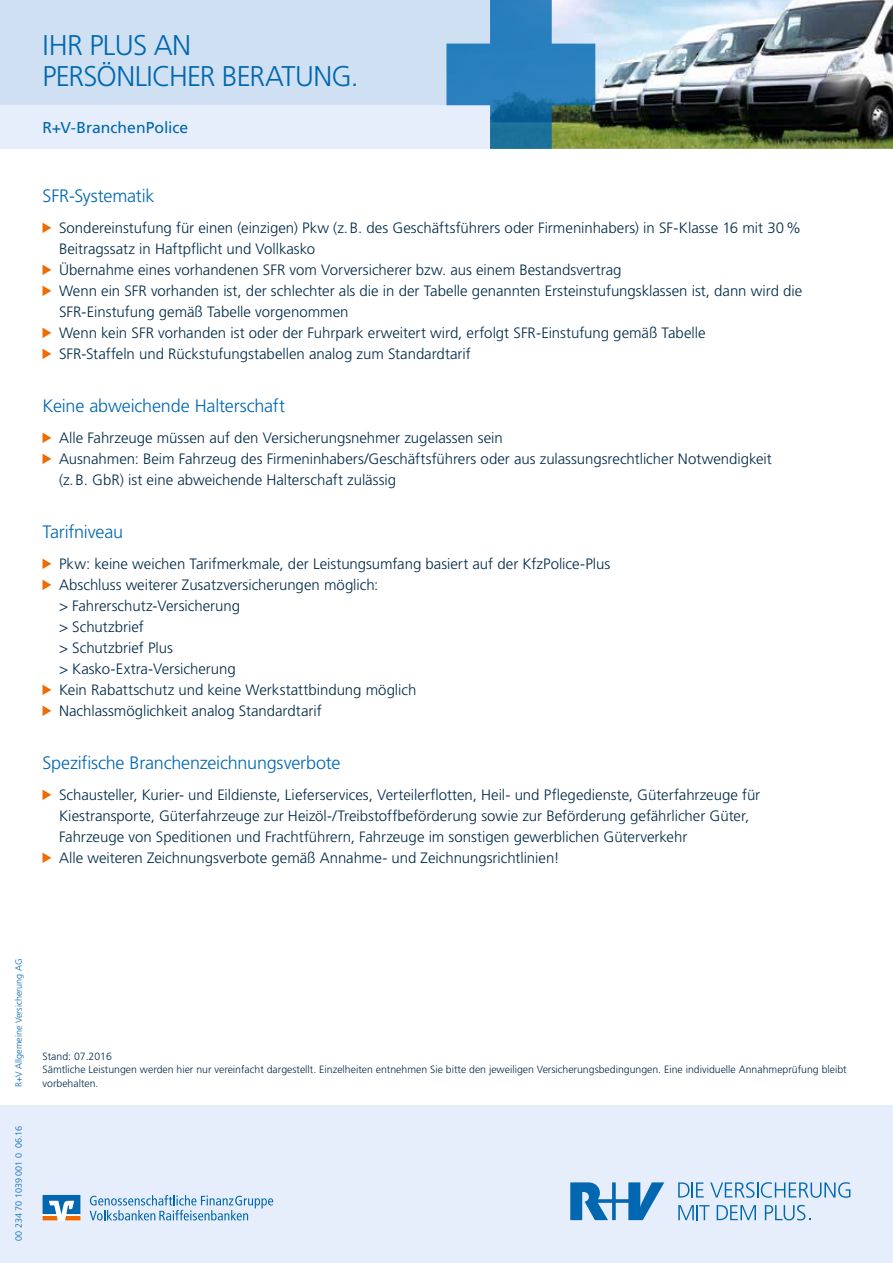
<style>
.page{position:relative;width:893px;height:1263px;background:#fff}
.page>*{position:absolute;margin:0;border:0;box-sizing:border-box;transform-origin:0 0}
.t1{font:300 28.5px/31.5px "Frutiger LT Std";letter-spacing:-.025em;color:#0067b0}
.t2{font:300 18px "Frutiger";letter-spacing:-.01em;color:#0067b0}
.t3{font:15.75px "Frutiger LT Std";color:#0067b0}
.t4{font:300 15px/21px "Frutiger LT";color:#002a47}
.t5{font:300 10.5px/13.5px "Frutiger LT";color:#002a47}
.t6{font:300 9px "Frutiger";color:#0067b0}
</style>
<div class="page">
<div style="left:0;top:1106px;width:893px;height:157px;background:#e7eefb"></div>
<svg style="left:43px;top:223px;width:8px;height:10px"></svg>
<svg style="left:43px;top:265px;width:8px;height:10px"></svg>
<svg style="left:43px;top:286px;width:8px;height:10px"></svg>
<svg style="left:43px;top:328px;width:8px;height:10px"></svg>
<svg style="left:43px;top:349px;width:8px;height:10px"></svg>
<svg style="left:43px;top:433px;width:8px;height:10px"></svg>
<svg style="left:43px;top:454px;width:8px;height:10px"></svg>
<svg style="left:43px;top:559px;width:8px;height:10px"></svg>
<svg style="left:43px;top:580px;width:8px;height:10px"></svg>
<svg style="left:43px;top:685px;width:8px;height:10px"></svg>
<svg style="left:43px;top:706px;width:8px;height:10px"></svg>
<svg style="left:43px;top:790px;width:8px;height:10px"></svg>
<svg style="left:43px;top:853px;width:8px;height:10px"></svg>
<div style="left:0;top:0;width:893px;height:149px;background:#e7eefb"></div>
<div style="left:0;top:0;width:893px;height:105px;background:#d0e0f3"></div>
<img style="left:595px;top:0;width:298px;height:149px">
<svg style="left:446px;top:0;width:149px;height:149px"></svg>
<svg style="left:90px;top:1195px;width:183px;height:25px"></svg>
<svg style="left:43px;top:1195px;width:37px;height:25px"></svg>
<svg style="left:678px;top:1182px;width:26px;height:15px"></svg>
<svg style="left:710px;top:1182px;width:140px;height:16px"></svg>
<svg style="left:678px;top:1205px;width:32px;height:15px"></svg>
<svg style="left:717px;top:1205px;width:39px;height:15px"></svg>
<svg style="left:570px;top:1182px;width:94px;height:38px"></svg>
<svg style="left:765px;top:1205px;width:45px;height:15px"></svg>
<h1 class="t1" style="left:43px;top:29px;width:318px">IHR PLUS AN<br>PERSÖNLICHER BERATUNG.</h1>
<p class="t3" style="left:43px;top:118px;width:147px">R+V-BranchenPolice</p>
<p class="t2" style="left:43px;top:185px;width:113px">SFR-Systematik</p>
<p class="t4" style="left:59px;top:218px;width:745px">Sondereinstufung für einen (einzigen) Pkw (z.B. des Geschäftsführers oder Firmeninhabers) in SF-Klasse 16 mit 30% Beitragssatz in Haftpflicht und Vollkasko<br>Übernahme eines vorhandenen SFR vom Vorversicherer bzw. aus einem Bestandsvertrag<br>Wenn ein SFR vorhanden ist, der schlechter als die in der Tabelle genannten Ersteinstufungsklassen ist, dann wird die SFR-Einstufung gemäß Tabelle vorgenommen<br>Wenn kein SFR vorhanden ist oder der Fuhrpark erweitert wird, erfolgt SFR-Einstufung gemäß Tabelle<br>SFR-Staffeln und Rückstufungstabellen analog zum Standardtarif</p>
<p class="t2" style="left:43px;top:395px;width:244px">Keine abweichende Halterschaft</p>
<p class="t4" style="left:59px;top:428px;width:714px">Alle Fahrzeuge müssen auf den Versicherungsnehmer zugelassen sein<br>Ausnahmen: Beim Fahrzeug des Firmeninhabers/Geschäftsführers oder aus zulassungsrechtlicher Notwendigkeit (z.B. GbR) ist eine abweichende Halterschaft zulässig</p>
<p class="t2" style="left:43px;top:521px;width:82px">Tarifniveau</p>
<p class="t4" style="left:59px;top:554px;width:553px">Pkw: keine weichen Tarifmerkmale, der Leistungsumfang basiert auf der KfzPolice-Plus Abschluss weiterer Zusatzversicherungen möglich:<br>&gt; Fahrerschutz-Versicherung<br>&gt; Schutzbrief<br>&gt; Schutzbrief Plus<br>&gt; Kasko-Extra-Versicherung<br>Kein Rabattschutz und keine Werkstattbindung möglich<br>Nachlassmöglichkeit analog Standardtarif</p>
<p class="t2" style="left:43px;top:752px;width:299px">Spezifische Branchenzeichnungsverbote</p>
<p class="t4" style="left:59px;top:785px;width:703px">Schausteller, Kurier- und Eildienste, Lieferservices, Verteilerflotten, Heil- und Pflegedienste, Güterfahrzeuge für Kiestransporte, Güterfahrzeuge zur Heizöl-/Treibstoffbeförderung sowie zur Beförderung gefährlicher Güter, Fahrzeuge von Speditionen und Frachtführern, Fahrzeuge im sonstigen gewerblichen Güterverkehr<br>Alle weiteren Zeichnungsverbote gemäß Annahme- und Zeichnungsrichtlinien!</p>
<p class="t6" style="left:14px;top:1087px;width:130px;rotate:-90deg">R+V Allgemeine Versicherung AG</p>
<p class="t6" style="left:14px;top:1241px;width:117px;rotate:-90deg">00 234 70 1039 001 0 06.16</p>
<p class="t5" style="left:43px;top:1050px;width:806px">Stand: 07.2016<br>Sämtliche Leistungen werden hier nur vereinfacht dargestellt. Einzelheiten entnehmen Sie bitte den jeweiligen Versicherungsbedingungen. Eine individuelle Annahmeprüfung bleibt</p>
<p class="t5" style="left:43px;top:1077px;width:58px">vorbehalten.</p>
</div>
